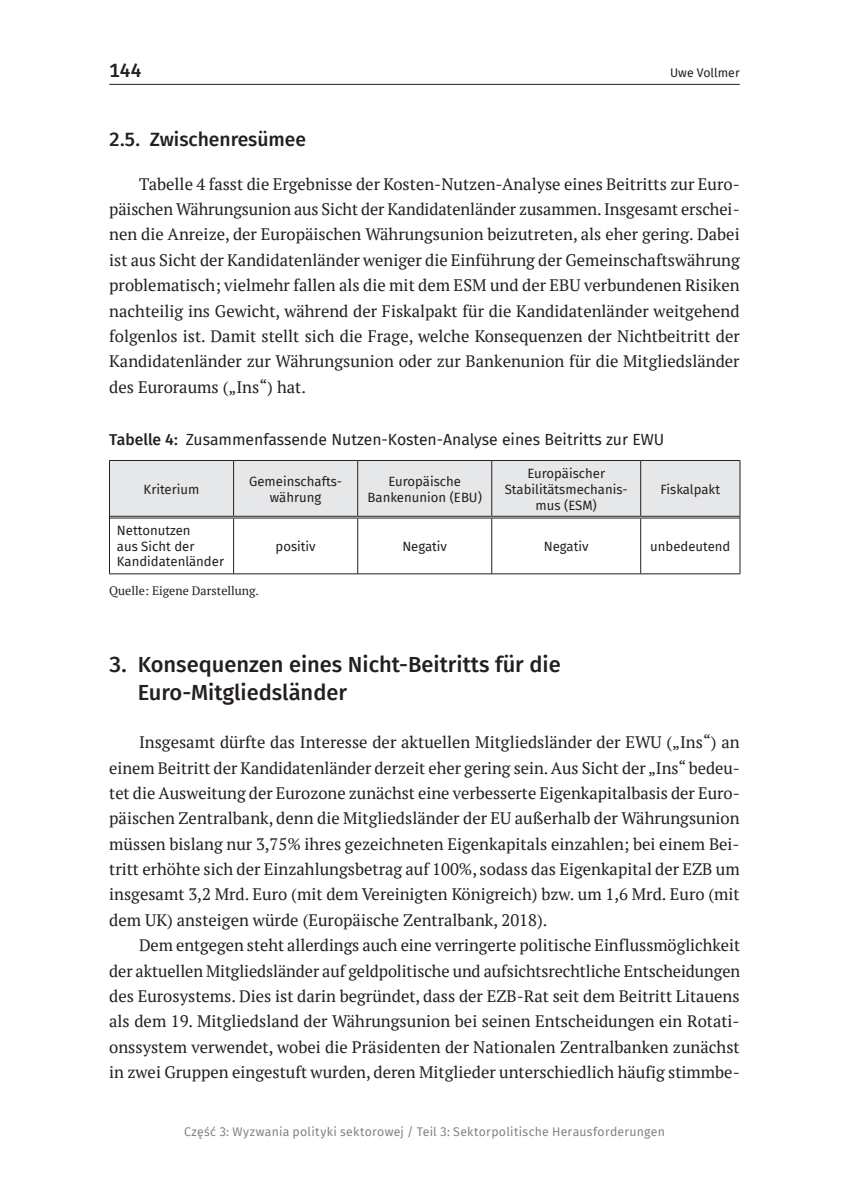
<style>
.page{position:relative;width:844px;height:1191px;background:#fff}
.page>*{position:absolute;margin:0;border:0;box-sizing:border-box;transform-origin:0 0}
.t1{font:500 21.88px/28px "Fira Sans";color:#231f20}
.t2{font:500 19.25px "Fira Sans";color:#231f20}
.t3{font:16.62px/25.4px "PT Serif";color:#231f20;text-align:justify}
.t4{font:15.75px "Fira Sans";color:#231f20}
.t5{font:13.12px/15.8px "Fira Sans";color:#231f20;text-align:center}
.t6{font:12.25px "Fira Sans";letter-spacing:.02em;color:#808285}
.t7{font:12.25px "PT Serif";color:#231f20}
.t8{font:12.25px "Fira Sans";color:#231f20}
.s1{font-weight:500}
</style>
<div class="page">
<hr style="left:109px;top:84px;width:630px;height:1px;background:#231f20">
<div style="left:110px;top:461px;width:629px;height:55px;background:#e6e7e9"></div>
<hr style="left:233px;top:461px;width:1px;height:55px;background:#231f20">
<hr style="left:357px;top:461px;width:1px;height:55px;background:#231f20">
<hr style="left:491px;top:461px;width:1px;height:55px;background:#231f20">
<hr style="left:640px;top:461px;width:1px;height:55px;background:#231f20">
<hr style="left:109px;top:517px;width:1px;height:56px;background:#231f20">
<hr style="left:233px;top:518px;width:1px;height:55px;background:#231f20">
<hr style="left:357px;top:518px;width:1px;height:55px;background:#231f20">
<hr style="left:491px;top:518px;width:1px;height:55px;background:#231f20">
<hr style="left:640px;top:518px;width:1px;height:55px;background:#231f20">
<hr style="left:739px;top:517px;width:1px;height:56px;background:#231f20">
<hr style="left:109px;top:573px;width:124px;height:1px;background:#231f20">
<hr style="left:233px;top:573px;width:124px;height:1px;background:#231f20">
<hr style="left:357px;top:573px;width:134px;height:1px;background:#231f20">
<hr style="left:491px;top:573px;width:149px;height:1px;background:#231f20">
<hr style="left:640px;top:573px;width:100px;height:1px;background:#231f20">
<hr style="left:109px;top:460px;width:124px;height:1px;background:#231f20">
<hr style="left:109px;top:461px;width:1px;height:56px;background:#231f20">
<hr style="left:233px;top:460px;width:124px;height:1px;background:#231f20">
<hr style="left:357px;top:460px;width:134px;height:1px;background:#231f20">
<hr style="left:491px;top:460px;width:149px;height:1px;background:#231f20">
<hr style="left:640px;top:460px;width:100px;height:1px;background:#231f20">
<hr style="left:739px;top:461px;width:1px;height:56px;background:#231f20">
<hr style="left:110px;top:516px;width:123px;height:1px;background:#231f20">
<hr style="left:110px;top:517px;width:123px;height:1px;background:#231f20">
<hr style="left:233px;top:516px;width:124px;height:1px;background:#231f20">
<hr style="left:233px;top:517px;width:124px;height:1px;background:#231f20">
<hr style="left:357px;top:516px;width:134px;height:1px;background:#231f20">
<hr style="left:357px;top:517px;width:134px;height:1px;background:#231f20">
<hr style="left:491px;top:516px;width:149px;height:1px;background:#231f20">
<hr style="left:491px;top:517px;width:149px;height:1px;background:#231f20">
<hr style="left:640px;top:516px;width:99px;height:1px;background:#231f20">
<hr style="left:640px;top:517px;width:99px;height:1px;background:#231f20">
<p class="t2" style="left:109px;top:55px;width:34px">144</p>
<p class="t8" style="left:670px;top:63px;width:71px">Uwe Vollmer</p>
<p class="t2" style="left:109px;top:124px;width:198px">2.5. Zwischenresümee</p>
<p class="t3" style="left:109px;top:171px;width:632px;text-indent:30px">Tabelle 4 fasst die Ergebnisse der Kosten-Nutzen-Analyse eines Beitritts zur Euro&shy;päischen Währungsunion aus Sicht der Kandidatenländer zusammen. Insgesamt erschei&shy;nen die Anreize, der Europäischen Währungsunion beizutreten, als eher gering. Dabei ist aus Sicht der Kandidatenländer weniger die Einführung der Gemeinschaftswährung problematisch; vielmehr fallen als die mit dem ESM und der EBU verbundenen Risiken nachteilig ins Gewicht, während der Fiskalpakt für die Kandidatenländer weitgehend folgenlos ist. Damit stellt sich die Frage, welche Konsequenzen der Nichtbeitritt der Kandidatenländer zur Währungsunion oder zur Bankenunion für die Mitgliedsländer des Euroraums („Ins“) hat.</p>
<p class="t4" style="left:109px;top:428px;width:556px"><span class="s1">Tabelle 4:</span> Zusammenfassende Nutzen-Kosten-Analyse eines Beitritts zur EWU</p>
<p class="t5" style="left:143px;top:481px;width:57px">Kriterium</p>
<p class="t5" style="left:249px;top:473px;width:94px">Gemeinschafts&shy;währung</p>
<p class="t5" style="left:367px;top:473px;width:116px">Europäische<br>Bankenunion (EBU)</p>
<p class="t5" style="left:504px;top:465px;width:124px">Europäischer<br>Stabilitätsmechanis&shy;mus (ESM)</p>
<p class="t5" style="left:660px;top:481px;width:61px">Fiskalpakt</p>
<p class="t5" style="left:117px;top:522px;width:109px;text-align:left">Nettonutzen<br>aus Sicht der<br>Kandidatenländer</p>
<p class="t7" style="left:109px;top:582px;width:151px">Quelle: Eigene Darstellung.</p>
<p class="t5" style="left:275px;top:538px;width:42px">positiv</p>
<p class="t5" style="left:402px;top:538px;width:46px">Negativ</p>
<p class="t5" style="left:543px;top:538px;width:46px">Negativ</p>
<p class="t5" style="left:650px;top:538px;width:82px">unbedeutend</p>
<h1 class="t1" style="left:138px;top:649px;width:424px;text-indent:-28px">3. Konsequenzen eines Nicht-Beitritts für die<br>Euro-Mitgliedsländer</h1>
<p class="t3" style="left:109px;top:729px;width:632px;text-indent:30px">Insgesamt dürfte das Interesse der aktuellen Mitgliedsländer der EWU („Ins“) an einem Beitritt der Kandidatenländer derzeit eher gering sein. Aus Sicht der „Ins“ bedeu&shy;tet die Ausweitung der Eurozone zunächst eine verbesserte Eigenkapitalbasis der Euro&shy;päischen Zentralbank, denn die Mitgliedsländer der EU außerhalb der Währungsunion müssen bislang nur 3,75% ihres gezeichneten Eigenkapitals einzahlen; bei einem Bei&shy;tritt erhöhte sich der Einzahlungsbetrag auf 100%, sodass das Eigenkapital der EZB um insgesamt 3,2 Mrd. Euro (mit dem Vereinigten Königreich) bzw. um 1,6 Mrd. Euro (mit dem UK) ansteigen würde (Europäische Zentralbank, 2018).</p>
<p class="t3" style="left:109px;top:932px;width:632px;text-indent:30px">Dem entgegen steht allerdings auch eine verringerte politische Einflussmöglichkeit der aktuellen Mitgliedsländer auf geldpolitische und aufsichtsrechtliche Entscheidungen des Eurosystems. Dies ist darin begründet, dass der EZB-Rat seit dem Beitritt Litauens als dem 19. Mitgliedsland der Währungsunion bei seinen Entscheidungen ein Rotati&shy;onssystem verwendet, wobei die Präsidenten der Nationalen Zentralbanken zunächst in zwei Gruppen eingestuft wurden, deren Mitglieder unterschiedlich häufig stimmbe-</p>
<p class="t6" style="left:184px;top:1122px;width:482px">Część 3: Wyzwania polityki sektorowej / Teil 3: Sektorpolitische Herausforderungen</p>
</div>
